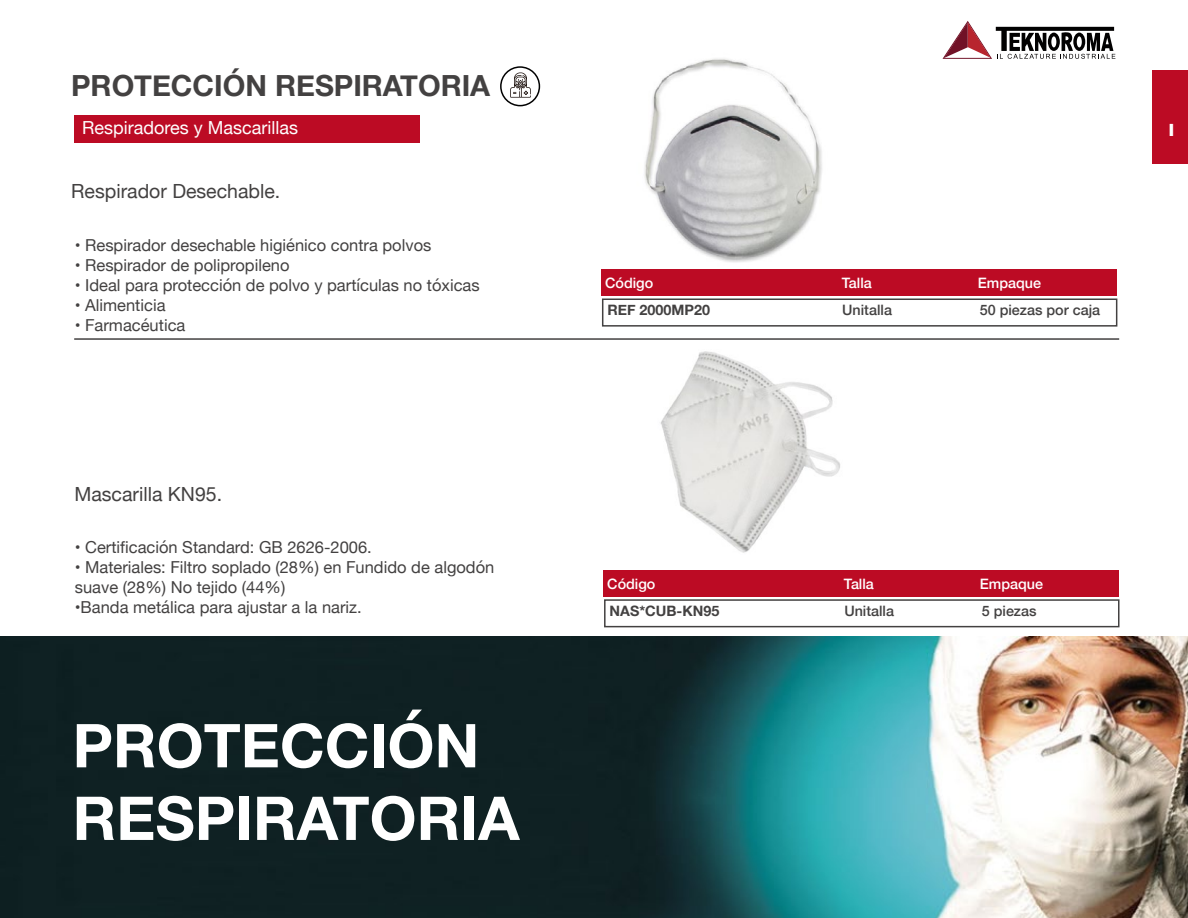
<style>
.page{position:relative;width:1188px;height:918px;background:#fff}
.page>*{position:absolute;margin:0;border:0;box-sizing:border-box;transform-origin:0 0}
.t1{font:700 60.45px/72.6px "Helvetica Neue";color:#fff}
.t2{font:700 29.1px "Helvetica Neue";color:#434141}
.t3{font:19.5px "Helvetica Neue";color:#434141}
.t4{font:18px "Helvetica Neue";color:#fff}
.t5{font:700 18px "Gill Sans";color:#fff}
.t6{font:16.5px/19.8px "Helvetica Neue";color:#434141}
.t7{font:500 14.4px "Helvetica Neue";color:#434141}
.t8{font:500 14.4px "Helvetica Neue";color:#fff}
.t9{font:700 14.4px "Helvetica Neue";color:#434141}
</style>
<div class="page">
<img style="left:660px;top:351px;width:180px;height:202px">
<img style="left:626px;top:58px;width:221px;height:212px">
<hr style="left:74px;top:338px;width:1045px;height:2px;background:#434141">
<div style="left:74px;top:115px;width:345px;height:28px;background:#bc0b24"></div>
<svg style="left:943px;top:21px;width:172px;height:38px"></svg>
<div style="left:601px;top:270px;width:516px;height:26px;background:#bc0b24"></div>
<div style="left:602px;top:299px;width:515px;height:28px;border:2px solid #434141"></div>
<img style="left:0;top:637px;width:1188px;height:281px">
<div style="left:603px;top:570px;width:516px;height:27px;background:#bc0b24"></div>
<div style="left:604px;top:599px;width:516px;height:28px;border:2px solid #434141"></div>
<div style="left:1152px;top:70px;width:36px;height:94px;background:#bc0b24"></div>
<div style="left:500px;top:66px;width:40px;height:40px;border:2px solid #010101;border-radius:50%"></div>
<svg style="left:510px;top:72px;width:21px;height:26px"></svg>
<h2 class="t2" style="left:71px;top:63px;width:421px">PROTECCIÓN RESPIRATORIA</h2>
<p class="t4" style="left:82px;top:115px;width:217px">Respiradores y Mascarillas</p>
<p class="t3" style="left:71px;top:177px;width:211px">Respirador Desechable.</p>
<p class="t6" style="left:75px;top:236px;width:358px">• Respirador desechable higiénico contra polvos</p>
<p class="t6" style="left:75px;top:256px;width:216px">• Respirador de polipropileno</p>
<p class="t6" style="left:75px;top:276px;width:406px">• Ideal para protección de polvo y partículas no tóxicas</p>
<p class="t6" style="left:75px;top:296px;width:92px">• Alimenticia</p>
<p class="t6" style="left:75px;top:316px;width:112px">• Farmacéutica</p>
<p class="t3" style="left:74px;top:480px;width:149px">Mascarilla KN95.</p>
<p class="t6" style="left:75px;top:539px;width:299px">• Certificación Standard: GB 2626-2006.</p>
<p class="t6" style="left:75px;top:558px;width:421px">• Materiales: Filtro soplado (28%) en Fundido de algodón suave (28%) No tejido (44%)</p>
<p class="t6" style="left:75px;top:598px;width:288px">•Banda metálica para ajustar a la nariz.</p>
<h1 class="t1" style="left:73px;top:711px;width:449px">PROTECCIÓN<br>RESPIRATORIA</h1>
<p class="t8" style="left:605px;top:271px;width:50px">Código</p>
<p class="t8" style="left:842px;top:271px;width:31px">Talla</p>
<p class="t8" style="left:978px;top:271px;width:65px">Empaque</p>
<p class="t9" style="left:607px;top:299px;width:104px">REF 2000MP20</p>
<p class="t7" style="left:842px;top:299px;width:51px">Unitalla</p>
<p class="t7" style="left:980px;top:299px;width:122px">50 piezas por caja</p>
<p class="t5" style="left:1166px;top:116px;width:12px">1</p>
<p class="t8" style="left:607px;top:572px;width:50px">Código</p>
<p class="t8" style="left:844px;top:572px;width:31px">Talla</p>
<p class="t8" style="left:980px;top:572px;width:65px">Empaque</p>
<p class="t9" style="left:610px;top:600px;width:111px">NAS*CUB-KN95</p>
<p class="t7" style="left:844px;top:600px;width:51px">Unitalla</p>
<p class="t7" style="left:982px;top:600px;width:56px">5 piezas</p>
</div>
